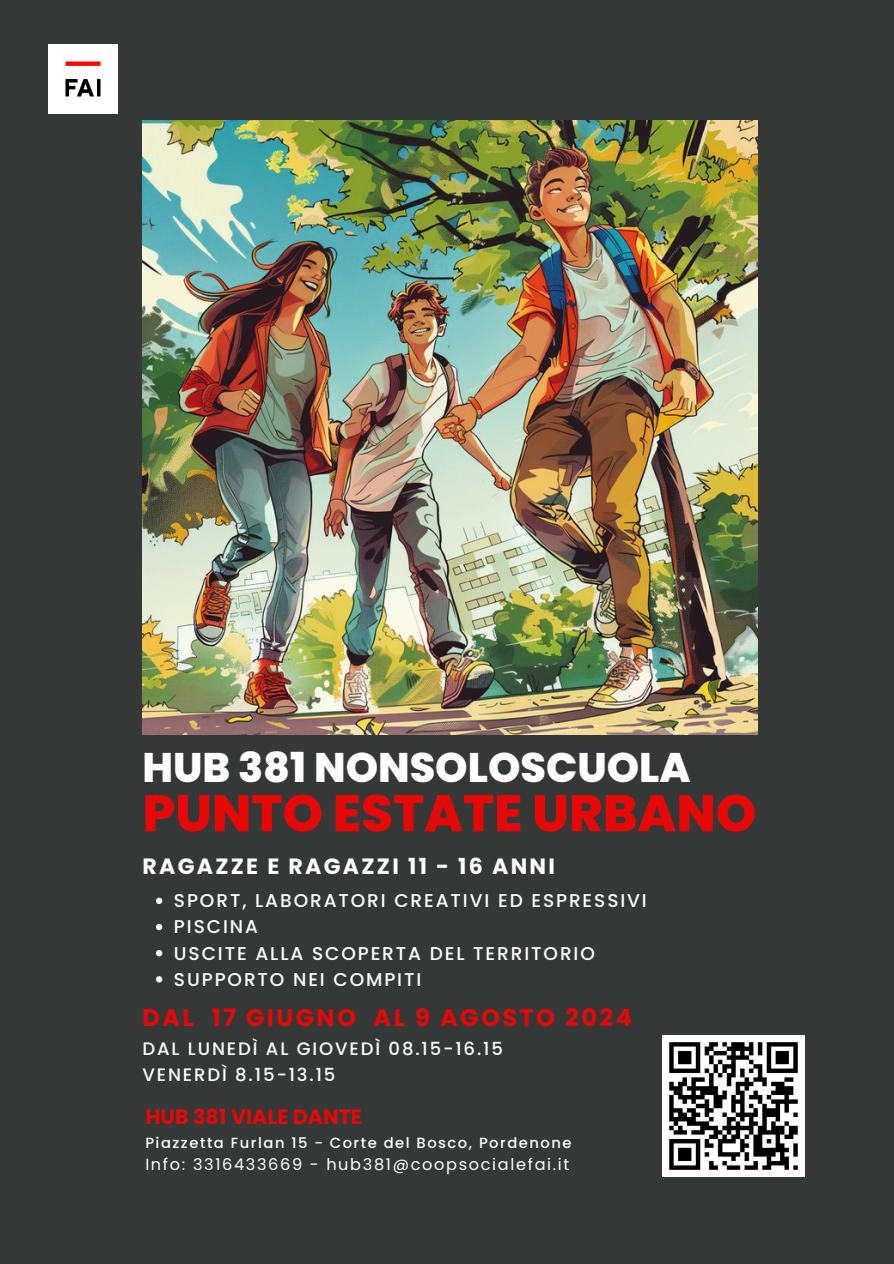
<style>
.page{position:relative;width:894px;height:1264px;background:#fff}
.page>*{position:absolute;margin:0;border:0;box-sizing:border-box;transform-origin:0 0}
.t1{font:800 51.45px "Poppins";color:#e60707}
.t2{font:800 41.25px "Poppins";color:#fff}
.t3{font:700 24px "Poppins";letter-spacing:.105em;color:#e60707}
.t4{font:700 22.05px "Poppins";letter-spacing:.105em;color:#fff}
.t5{font:700 20.7px "Poppins";color:#e60707}
.t6{font:500 18.45px "Poppins";letter-spacing:.105em;color:#fff}
.t7{font:500 18px/25.8px "Poppins";letter-spacing:.105em;color:#fff}
.t8{font:16.05px "Poppins";letter-spacing:.105em;color:#fff}
.t9{font:500 14.7px "Poppins";letter-spacing:.105em;color:#fff}
</style>
<div class="page">
<div style="left:0;top:0;width:893px;height:1263px;background:#363838"></div>
<img style="left:142px;top:121px;width:615px;height:613px">
<img style="left:48px;top:44px;width:70px;height:70px">
<img style="left:662px;top:1035px;width:142px;height:141px">
<svg style="left:156px;top:897px;width:6px;height:7px"></svg>
<svg style="left:156px;top:923px;width:6px;height:7px"></svg>
<svg style="left:156px;top:950px;width:6px;height:6px"></svg>
<svg style="left:156px;top:976px;width:6px;height:6px"></svg>
<p class="t2" style="left:142px;top:738px;width:549px">HUB 381 NONSOLOSCUOLA</p>
<h1 class="t1" style="left:142px;top:777px;width:615px">PUNTO ESTATE URBANO</h1>
<p class="t4" style="left:142px;top:850px;width:414px">RAGAZZE E RAGAZZI 11 - 16 ANNI</p>
<h4 class="t6" style="left:174px;top:887px;width:474px">SPORT, LABORATORI CREATIVI ED ESPRESSIVI</h4>
<h3 class="t6" style="left:174px;top:914px;width:85px">PISCINA</h3>
<h6 class="t6" style="left:174px;top:940px;width:422px">USCITE ALLA SCOPERTA DEL TERRITORIO</h6>
<p class="t6" style="left:174px;top:966px;width:249px">SUPPORTO NEI COMPITI</p>
<h5 class="t3" style="left:142px;top:1000px;width:491px">DAL 17 GIUGNO AL 9 AGOSTO 2024</h5>
<h5 class="t7" style="left:142px;top:1035px;width:362px">DAL LUNEDÌ AL GIOVEDÌ 08.15-16.15<br>VENERDÌ 8.15-13.15</h5>
<h3 class="t5" style="left:145px;top:1102px;width:218px">HUB 381 VIALE DANTE</h3>
<p class="t9" style="left:145px;top:1132px;width:427px">Piazzetta Furlan 15 - Corte del Bosco, Pordenone</p>
<p class="t8" style="left:145px;top:1153px;width:425px">Info: 3316433669 - hub381@coopsocialefai.it</p>
</div>
